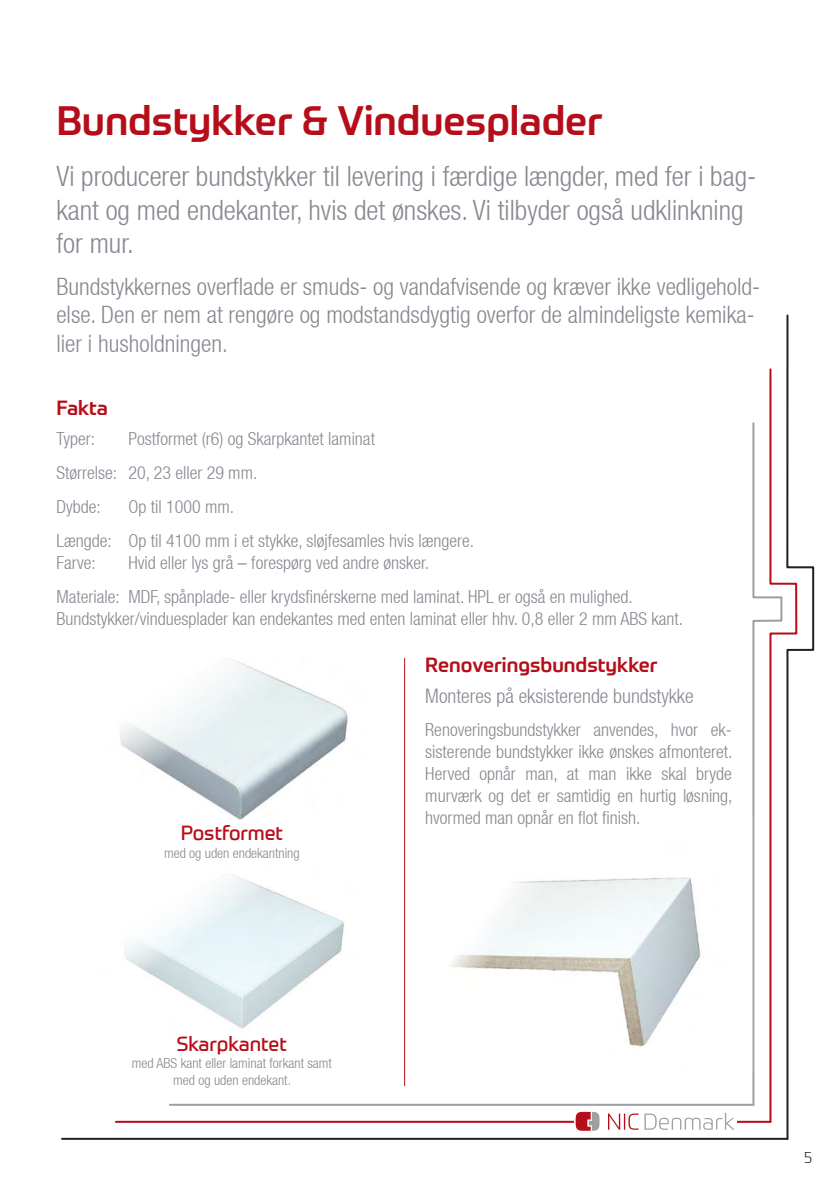
<style>
.page{position:relative;width:840px;height:1191px;background:#fff}
.page>*{position:absolute;margin:0;border:0;box-sizing:border-box;transform-origin:0 0}
.t1{font:500 40px "Prometo W02";color:#b50e1a}
.t2{font:300 condensed 28px/33.6px "Helvetica Neue LT";color:#878991}
.t3{font:300 condensed 24px/28.8px "Helvetica Neue LT";color:#878991}
.t4{font:300 condensed 20px "Helvetica Neue LT";color:#878991}
.t5{font:500 20px "Prometo W02";color:#b50e1a}
.t6{font:20px "Prometo W02";color:#b50e1a}
.t7{font:300 condensed 18px/34px "Helvetica Neue LT";color:#878991}
.t8{font:300 16px "Prometo W02";color:#231f20}
.t9{font:300 condensed 14px/16.8px "Helvetica Neue LT";color:#878991;text-align:center}
</style>
<div class="page">
<hr style="left:116px;top:1120px;width:654px;height:2px;background:#b50e1a">
<hr style="left:62px;top:1137px;width:725px;height:2px;background:#231f20">
<hr style="left:170px;top:1103px;width:583px;height:2px;background:#9d9fa2">
<svg style="left:751px;top:314px;width:63px;height:826px"></svg>
<hr style="left:573px;top:1114px;width:3px;height:16px;background:#fff">
<div style="left:576px;top:1114px;width:160px;height:16px;background:#fff"></div>
<svg style="left:575px;top:1111px;width:24px;height:19px"></svg>
<svg style="left:644px;top:1112px;width:90px;height:17px"></svg>
<svg style="left:608px;top:1113px;width:30px;height:16px"></svg>
<img style="left:120px;top:659px;width:228px;height:161px">
<hr style="left:404px;top:658px;width:1px;height:427px;background:#b50e1a">
<img style="left:450px;top:816px;width:307px;height:255px">
<img style="left:124px;top:874px;width:221px;height:155px">
<h1 class="t1" style="left:56px;top:105px;width:547px">Bundstykker &amp; Vinduesplader</h1>
<h2 class="t2" style="left:56px;top:161px;width:701px">Vi producerer bundstykker til levering i færdige længder, med fer i bag&shy;kant og med endekanter, hvis det ønskes. Vi tilbyder også udklinkning for mur.</h2>
<h3 class="t3" style="left:56px;top:273px;width:705px">Bundstykkernes overflade er smuds- og vandafvisende og kræver ikke vedligehold&shy;else. Den er nem at rengøre og modstandsdygtig overfor de almindeligste kemika&shy;lier i husholdningen.</h3>
<p class="t5" style="left:56px;top:400px;width:53px">Fakta</p>
<p class="t7" style="left:56px;top:422px;width:320px;text-indent:72px">Postformet (r6) og Skarpkantet laminat<br>Størrelse: 20, 23 eller 29 mm.<br>Dybde:</p>
<p class="t7" style="left:56px;top:422px;width:40px">Typer:</p>
<p class="t7" style="left:56px;top:490px;width:419px;text-indent:72px">Op til 1000 mm.<br>Længde: Op til 4100 mm i et stykke, sløjfesamles hvis længere.</p>
<p class="t7" style="left:56px;top:546px;width:41px">Farve:</p>
<p class="t7" style="left:56px;top:546px;width:577px;text-indent:72px">Hvid eller lys grå – forespørg ved andre ønsker.<br>Materiale: MDF, spånplade- eller krydsfinérskerne med laminat. HPL er også en mulighed.</p>
<p class="t7" style="left:56px;top:602px;width:628px">Bundstykker/vinduesplader kan endekantes med enten laminat eller hhv. 0,8 eller 2 mm ABS kant.</p>
<p class="t5" style="left:425px;top:657px;width:234px">Renoveringsbundstykker</p>
<p class="t6" style="left:181px;top:824px;width:104px">Postformet</p>
<p class="t9" style="left:164px;top:845px;width:137px">med og uden endekantning</p>
<p class="t4" style="left:425px;top:687px;width:270px">Monteres på eksisterende bundstykke</p>
<p class="t7" style="left:425px;top:719px;width:308px;line-height:22px;text-align:justify">Renoveringsbundstykker anvendes, hvor ek&shy;sisterende bundstykker ikke ønskes afmonteret.<br>Herved opnår man, at man ikke skal bryde murværk og det er samtidig en hurtig løsning, hvormed man opnår en flot finish.</p>
<p class="t6" style="left:177px;top:1034px;width:112px">Skarpkantet</p>
<p class="t9" style="left:132px;top:1055px;width:201px">med ABS kant eller laminat forkant samt med og uden endekant.</p>
<p class="t8" style="left:803px;top:1150px;width:10px">5</p>
</div>
